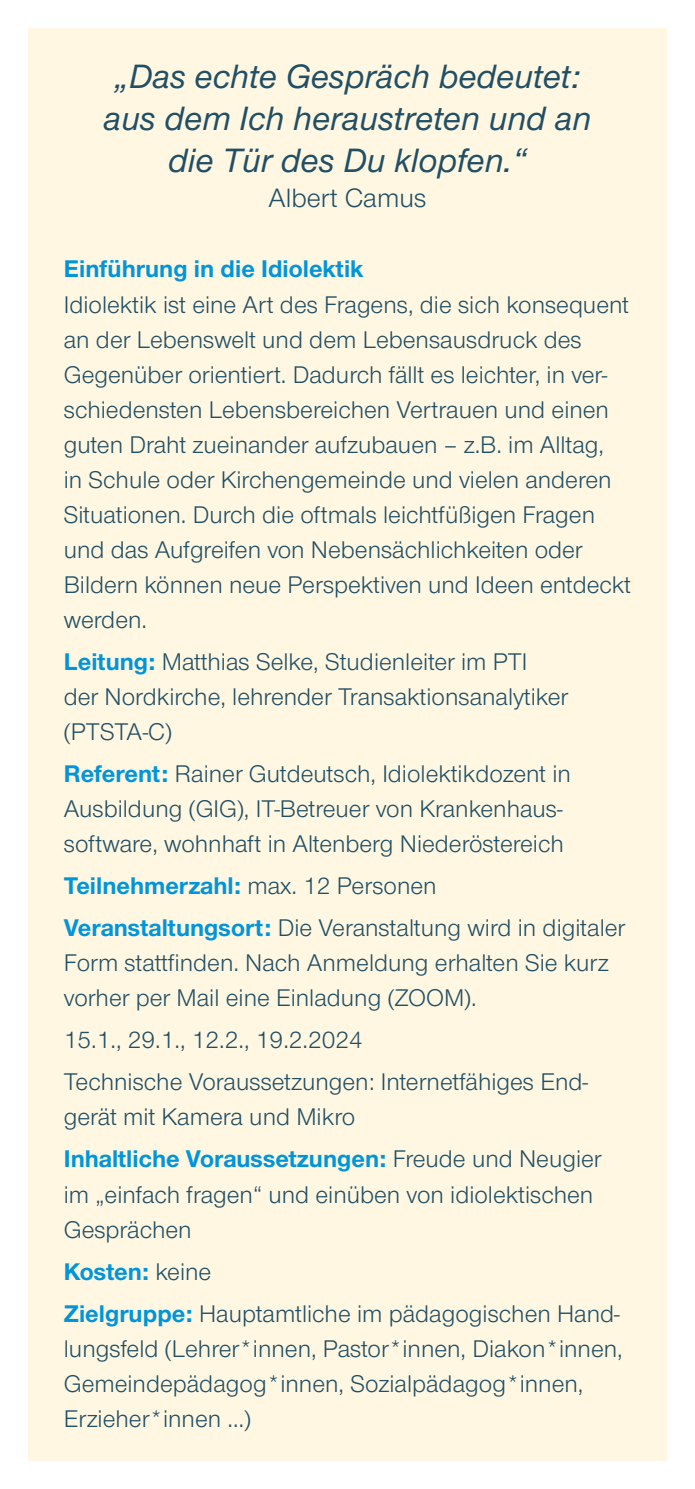
<style>
.page{position:relative;width:695px;height:1489px;background:#fff}
.page>*{position:absolute;margin:0;border:0;box-sizing:border-box;transform-origin:0 0}
.t1{font:italic 500 35px/42px "Nordelbica";color:#214f65;text-align:center}
.t2{font:27.5px "Nordelbica";color:#214f65}
.t3{font:25px/35px "Nordelbica";color:#214f65}
.t4{font:700 25px "Nordelbica";color:#0095da}
.s1{font-weight:700;color:#0095da}
</style>
<div class="page">
<div style="left:28px;top:28px;width:638px;height:1432px;background:#fff7e1"></div>
<h1 class="t1" style="left:104px;top:56px;width:489px">„Das echte Gespräch bedeutet: aus dem Ich heraustreten und an die Tür des Du klopfen.“</h1>
<p class="t2" style="left:268px;top:183px;width:159px">Albert Camus</p>
<p class="t4" style="left:64px;top:254px;width:301px">Einführung in die Idiolektik</p>
<p class="t3" style="left:64px;top:287px;width:568px">Idiolektik ist eine Art des Fragens, die sich konsequent an der Lebenswelt und dem Lebensausdruck des Gegenüber orientiert. Dadurch fällt es leichter, in ver&shy;schiedensten Lebensbereichen Vertrauen und einen guten Draht zueinander aufzubauen – z.B. im Alltag,<br>in Schule oder Kirchengemeinde und vielen anderen Situationen. Durch die oftmals leichtfüßigen Fragen und das Aufgreifen von Nebensächlichkeiten oder Bildern können neue Perspektiven und Ideen entdeckt werden.</p>
<p class="t3" style="left:64px;top:644px;width:505px"><span class="s1">Leitung:</span> Matthias Selke, Studienleiter im PTI der Nordkirche, lehrender Transaktionsanalytiker (PTSTA-C)</p>
<p class="t3" style="left:64px;top:756px;width:508px"><span class="s1">Referent:</span> Rainer Gutdeutsch, Idiolektikdozent in<br>Ausbildung (GIG), IT-Betreuer von Krankenhaus&shy;software, wohnhaft in Altenberg Niederöstereich</p>
<p class="t3" style="left:64px;top:864px;width:563px;line-height:42px"><span class="s1">Teilnehmerzahl:</span> max. 12 Personen<br><span class="s1">Veranstaltungsort:</span> Die Veranstaltung wird in digitaler</p>
<p class="t3" style="left:64px;top:945px;width:546px">Form stattfinden. Nach Anmeldung erhalten Sie kurz vorher per Mail eine Einladung (ZOOM).</p>
<p class="t3" style="left:64px;top:1019px;width:525px;line-height:42px">15.1., 29.1., 12.2., 19.2.2024<br>Technische Voraussetzungen: Internetfähiges End-</p>
<p class="t3" style="left:64px;top:1096px;width:539px;line-height:42px">gerät mit Kamera und Mikro<br><span class="s1">Inhaltliche Voraussetzungen:</span> Freude und Neugier</p>
<p class="t3" style="left:64px;top:1176px;width:531px">im „einfach fragen“ und einüben von idiolektischen<br>Gesprächen</p>
<p class="t3" style="left:64px;top:1250px;width:557px;line-height:42px"><span class="s1">Kosten:</span> keine<br><span class="s1">Zielgruppe:</span> Hauptamtliche im pädagogischen Hand-</p>
<p class="t3" style="left:64px;top:1330px;width:560px">lungsfeld (Lehrer*innen, Pastor*innen, Diakon*innen,<br>Gemeindepädagog*innen, Sozialpädagog*innen,<br>Erzieher*innen …)</p>
</div>
